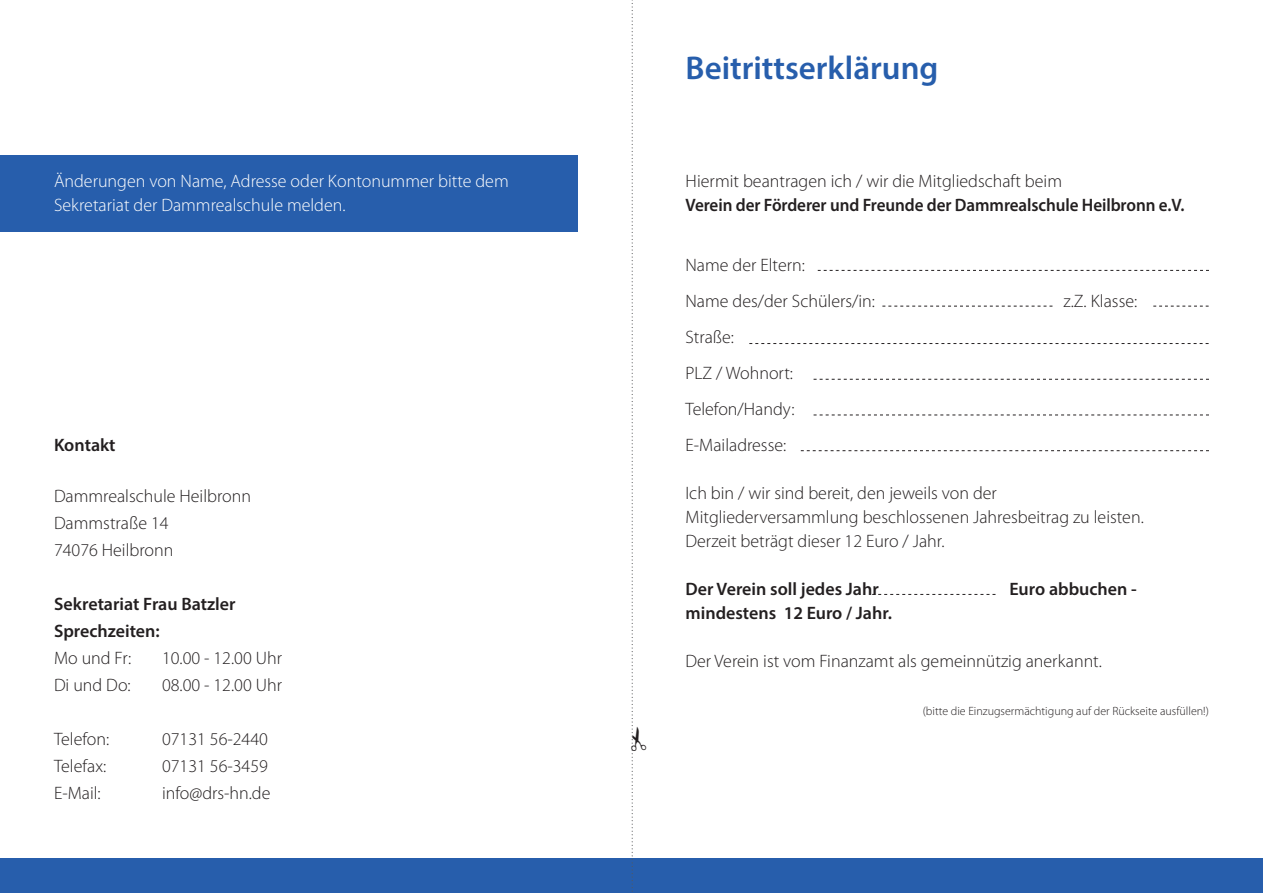
<style>
.page{position:relative;width:1263px;height:893px;background:#fff}
.page>*{position:absolute;margin:0;border:0;box-sizing:border-box;transform-origin:0 0}
.t1{font:600 33px "Myriad Pro";color:#275eac}
.t2{font:300 18px/24px "Myriad Pro";color:#231f20}
.t3{font:600 18px "Myriad Pro";letter-spacing:-.005em;color:#231f20}
.t4{font:300 18px/24px "Myriad Pro";color:#fff}
.t5{font:600 18px "Myriad Pro";letter-spacing:-.005em;color:#231f20;scale:.95 1}
.t6{font:300 12px "Myriad Pro";color:#231f20}
</style>
<div class="page">
<div style="left:0;top:155px;width:577px;height:77px;background:#275eac"></div>
<svg style="left:1153px;top:306px;width:55px;height:1px"></svg>
<svg style="left:882px;top:306px;width:170px;height:1px"></svg>
<svg style="left:818px;top:270px;width:391px;height:1px"></svg>
<svg style="left:801px;top:450px;width:408px;height:1px"></svg>
<svg style="left:872px;top:594px;width:123px;height:1px"></svg>
<svg style="left:813px;top:415px;width:396px;height:1px"></svg>
<svg style="left:813px;top:379px;width:396px;height:1px"></svg>
<svg style="left:749px;top:343px;width:459px;height:1px"></svg>
<div style="left:0;top:859px;width:1263px;height:34px;background:#275eac"></div>
<svg style="left:631px;top:0;width:15px;height:892px"></svg>
<p class="t4" style="left:54px;top:169px;width:456px">Änderungen von Name, Adresse oder Kontonummer bitte dem<br>Sekretariat der Dammrealschule melden.</p>
<p class="t3" style="left:54px;top:433px;width:63px">Kontakt</p>
<p class="t2" style="left:54px;top:484px;width:199px">Dammrealschule Heilbronn</p>
<p class="t2" style="left:54px;top:511px;width:116px">Dammstraße 14</p>
<p class="t2" style="left:54px;top:538px;width:121px">74076 Heilbronn</p>
<p class="t3" style="left:54px;top:592px;width:183px">Sekretariat Frau Batzler</p>
<p class="t3" style="left:54px;top:619px;width:107px">Sprechzeiten:</p>
<p class="t2" style="left:54px;top:646px;width:79px">Mo und Fr:</p>
<p class="t2" style="left:162px;top:646px;width:121px">10.00 - 12.00 Uhr</p>
<p class="t2" style="left:54px;top:673px;width:78px">Di und Do:</p>
<p class="t2" style="left:162px;top:673px;width:121px">08.00 - 12.00 Uhr</p>
<p class="t2" style="left:54px;top:727px;width:57px">Telefon:</p>
<p class="t2" style="left:162px;top:727px;width:107px">07131 56-2440</p>
<p class="t2" style="left:54px;top:754px;width:54px">Telefax:</p>
<p class="t2" style="left:162px;top:754px;width:107px">07131 56-3459</p>
<p class="t2" style="left:54px;top:781px;width:48px">E-Mail:</p>
<p class="t2" style="left:162px;top:781px;width:110px">info@drs-hn.de</p>
<p class="t1" style="left:685px;top:47px;width:254px">Beitrittserklärung</p>
<p class="t2" style="left:685px;top:169px;width:378px">Hiermit beantragen ich / wir die Mitgliedschaft beim</p>
<p class="t5" style="left:685px;top:193px;width:527px">Verein der Förderer und Freunde der Dammrealschule Heilbronn e.V.</p>
<p class="t2" style="left:685px;top:253px;width:121px">Name der Eltern:</p>
<p class="t2" style="left:685px;top:289px;width:191px">Name des/der Schülers/in:</p>
<p class="t2" style="left:1063px;top:289px;width:75px">z.Z. Klasse:</p>
<p class="t2" style="left:685px;top:325px;width:50px">Straße:</p>
<p class="t2" style="left:685px;top:361px;width:109px">PLZ / Wohnort:</p>
<p class="t2" style="left:685px;top:397px;width:111px">Telefon/Handy:</p>
<p class="t2" style="left:685px;top:433px;width:102px">E-Mailadresse:</p>
<p class="t2" style="left:685px;top:481px;width:460px">Ich bin / wir sind bereit, den jeweils von der<br>Mitgliederversammlung beschlossenen Jahresbeitrag zu leisten.<br>Derzeit beträgt dieser 12 Euro / Jahr.</p>
<p class="t3" style="left:685px;top:577px;width:195px">Der Verein soll jedes Jahr</p>
<p class="t3" style="left:1009px;top:577px;width:129px">Euro abbuchen -</p>
<p class="t3" style="left:685px;top:601px;width:208px">mindestens 12 Euro / Jahr.</p>
<p class="t2" style="left:685px;top:649px;width:418px">Der Verein ist vom Finanzamt als gemeinnützig anerkannt.</p>
<p class="t6" style="left:923px;top:704px;width:288px">(bitte die Einzugsermächtigung auf der Rückseite ausfüllen!)</p>
</div>
